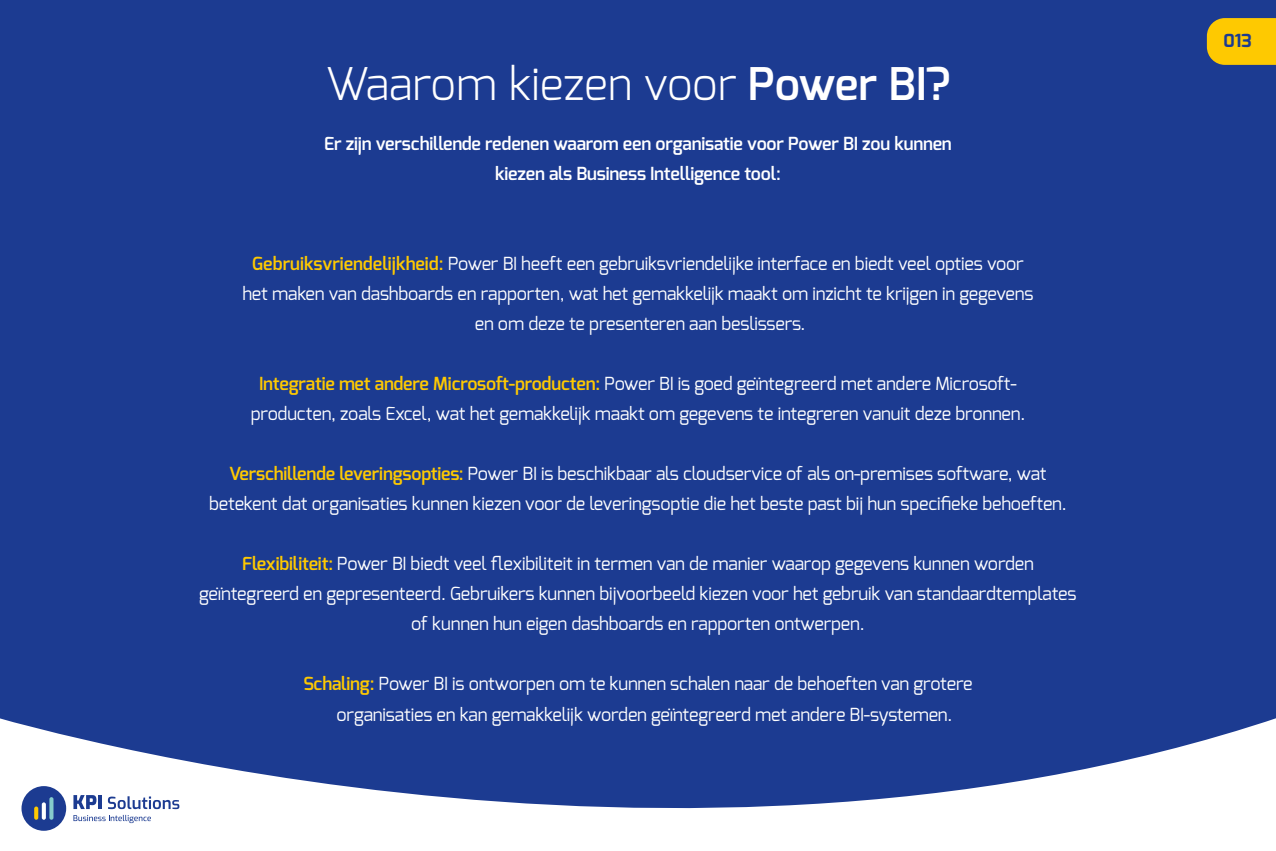
<style>
.page{position:relative;width:1276px;height:851px;background:#fff}
.page>*{position:absolute;margin:0;border:0;box-sizing:border-box;transform-origin:0 0}
.t1{font:300 45px "Exo";color:#fff}
.t2{font:18px/30px "Exo";letter-spacing:-.01em;color:#fff;text-align:center}
.t3{font:600 18px/30px "Exo";letter-spacing:-.01em;color:#fff;text-align:center}
.t4{font:700 18px "Exo";color:#1c3b91}
.s1{font-weight:600}
.s2{font-weight:600;color:#fec901}
</style>
<div class="page">
<div style="left:0;top:0;width:1276px;height:831px;background:#1c3b91"></div>
<svg style="left:1206px;top:18px;width:70px;height:47px"></svg>
<div style="left:22px;top:786px;width:44px;height:44px;background:#1c3b91;border-radius:50%"></div>
<svg style="left:34px;top:806px;width:4px;height:13px"></svg>
<svg style="left:42px;top:802px;width:4px;height:17px"></svg>
<svg style="left:49px;top:797px;width:4px;height:22px"></svg>
<svg style="left:73px;top:795px;width:106px;height:28px"></svg>
<h1 class="t1" style="left:325px;top:64px;width:627px">Waarom kiezen voor <span class="s1">Power BI?</span></h1>
<p class="t3" style="left:324px;top:130px;width:629px">Er zijn verschillende redenen waarom een organisatie voor Power BI zou kunnen kiezen als Business Intelligence tool:</p>
<p class="t2" style="left:242px;top:250px;width:792px"><span class="s2">Gebruiksvriendelijkheid:</span> Power BI heeft een gebruiksvriendelijke interface en biedt veel opties voor het maken van dashboards en rapporten, wat het gemakkelijk maakt om inzicht te krijgen in gegevens en om deze te presenteren aan beslissers.</p>
<p class="t2" style="left:251px;top:370px;width:776px"><span class="s2">Integratie met andere Microsoft-producten:</span> Power BI is goed geïntegreerd met andere Microsoft&shy;producten, zoals Excel, wat het gemakkelijk maakt om gegevens te integreren vanuit deze bronnen.</p>
<p class="t2" style="left:209px;top:460px;width:859px"><span class="s2">Verschillende leveringsopties:</span> Power BI is beschikbaar als cloudservice of als on-premises software, wat betekent dat organisaties kunnen kiezen voor de leveringsoptie die het beste past bij hun specifieke behoeften.</p>
<p class="t2" style="left:199px;top:550px;width:879px"><span class="s2">Flexibiliteit:</span> Power BI biedt veel flexibiliteit in termen van de manier waarop gegevens kunnen worden geïntegreerd en gepresenteerd. Gebruikers kunnen bijvoorbeeld kiezen voor het gebruik van standaardtemplates of kunnen hun eigen dashboards en rapporten ontwerpen.</p>
<p class="t2" style="left:336px;top:670px;width:637px;text-align:left;text-indent:-33px"><span class="s2">Schaling:</span> Power BI is ontworpen om te kunnen schalen naar de behoeften van grotere organisaties en kan gemakkelijk worden geïntegreerd met andere BI-systemen.</p>
<p class="t4" style="left:1223px;top:33px;width:30px">013</p>
</div>
